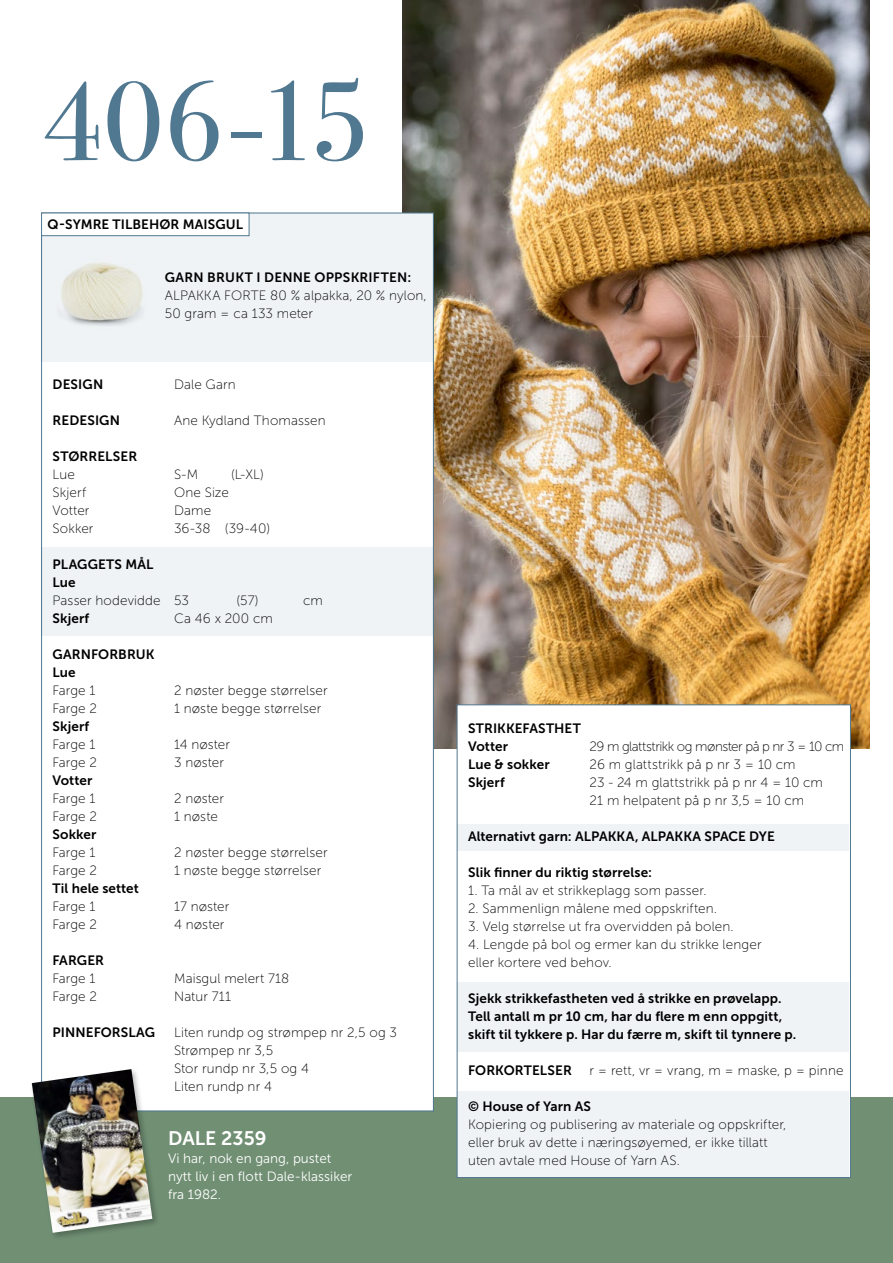
<style>
.page{position:relative;width:893px;height:1263px;background:#fff}
.page>*{position:absolute;margin:0;border:0;box-sizing:border-box;transform-origin:0 0}
.t1{font:111.9px "Bodoni Svty Two ITCTT";color:#517891}
.t2{font:19.5px "Museo Sans 700";color:#fff}
.INNHOLD{font:13.5px/18px "Museo Sans 100";letter-spacing:.01em;color:#000}
.INNHOLD-2{font:13.5px "Museo Sans 700";letter-spacing:.01em;color:#000}
.t3{font:13.5px/18px "Museo Sans 300";color:#fff}
.INNHOLD-3{font:13.5px "Museo Sans 100";letter-spacing:-.035em;color:#000}
.INNHOLD-_Opps{font:13.5px "Museo Sans 700";letter-spacing:.005em;color:#000}
</style>
<div class="page">
<div style="left:0;top:1097px;width:893px;height:166px;background:#708f73"></div>
<img style="left:403px;top:0;width:466px;height:748px">
<div style="left:42px;top:213px;width:391px;height:898px;background:#fff"></div>
<div style="left:42px;top:213px;width:391px;height:148px;background:#eff3f6"></div>
<div style="left:42px;top:213px;width:207px;height:23px;background:#fff"></div>
<div style="left:41px;top:213px;width:208px;height:23px;border:1px solid #517891"></div>
<img style="left:61px;top:262px;width:82px;height:64px">
<div style="left:42px;top:547px;width:391px;height:88px;background:#eff3f6"></div>
<div style="left:457px;top:705px;width:393px;height:472px;background:#fff"></div>
<div style="left:457px;top:982px;width:391px;height:70px;background:#eff3f6"></div>
<div style="left:457px;top:823px;width:391px;height:27px;background:#eff3f6"></div>
<div style="left:457px;top:1091px;width:391px;height:87px;background:#eff3f6"></div>
<div style="left:30px;top:1067px;width:130px;height:173px;background:#000;opacity:.25"></div>
<img style="left:32px;top:1069px;width:120px;height:164px">
<p class="t1" style="left:43px;top:30px;width:329px">406-15</p>
<p class="INNHOLD-_Opps" style="left:47px;top:217px;width:197px">Q-SYMRE TILBEHØR MAISGUL</p>
<p class="INNHOLD-2" style="left:165px;top:270px;width:248px">GARN BRUKT I DENNE OPPSKRIFTEN:</p>
<p class="INNHOLD" style="left:165px;top:287px;width:263px">ALPAKKA FORTE 80 % alpakka, 20 % nylon,<br>50 gram = ca 133 meter</p>
<p class="INNHOLD-2" style="left:53px;top:377px;width:52px">DESIGN</p>
<p class="INNHOLD" style="left:174px;top:376px;width:63px">Dale Garn</p>
<p class="INNHOLD-2" style="left:53px;top:413px;width:69px">REDESIGN</p>
<p class="INNHOLD" style="left:174px;top:412px;width:153px">Ane Kydland Thomassen</p>
<p class="INNHOLD-2" style="left:53px;top:449px;width:86px">STØRRELSER</p>
<p class="INNHOLD" style="left:53px;top:466px;width:24px">Lue</p>
<p class="INNHOLD" style="left:174px;top:466px;width:26px">S-M</p>
<p class="INNHOLD" style="left:231px;top:466px;width:34px">(L-XL)</p>
<p class="INNHOLD" style="left:53px;top:484px;width:35px">Skjerf</p>
<p class="INNHOLD" style="left:174px;top:484px;width:56px">One Size</p>
<p class="INNHOLD" style="left:53px;top:502px;width:38px">Votter</p>
<p class="INNHOLD" style="left:174px;top:502px;width:39px">Dame</p>
<p class="INNHOLD" style="left:53px;top:520px;width:42px">Sokker</p>
<p class="INNHOLD" style="left:174px;top:520px;width:98px">36-38 (39-40)</p>
<p class="INNHOLD-2" style="left:53px;top:557px;width:102px">PLAGGETS MÅL</p>
<p class="INNHOLD-2" style="left:53px;top:575px;width:25px">Lue</p>
<p class="INNHOLD" style="left:53px;top:592px;width:138px">Passer hodevidde 53</p>
<p class="INNHOLD" style="left:236px;top:592px;width:24px">(57)</p>
<p class="INNHOLD" style="left:303px;top:592px;width:21px">cm</p>
<p class="INNHOLD-2" style="left:53px;top:611px;width:38px">Skjerf</p>
<p class="INNHOLD" style="left:174px;top:610px;width:100px">Ca 46 x 200 cm</p>
<p class="INNHOLD-2" style="left:53px;top:647px;width:104px">GARNFORBRUK</p>
<p class="INNHOLD-2" style="left:53px;top:665px;width:25px">Lue</p>
<p class="INNHOLD" style="left:53px;top:682px;width:44px">Farge 1</p>
<p class="INNHOLD" style="left:174px;top:682px;width:155px">2 nøster begge størrelser</p>
<p class="INNHOLD" style="left:53px;top:700px;width:46px">Farge 2</p>
<p class="INNHOLD" style="left:174px;top:700px;width:149px">1 nøste begge størrelser</p>
<p class="INNHOLD-2" style="left:53px;top:719px;width:38px">Skjerf</p>
<p class="INNHOLD" style="left:53px;top:736px;width:44px">Farge 1</p>
<p class="INNHOLD" style="left:174px;top:736px;width:58px">14 nøster</p>
<p class="INNHOLD" style="left:53px;top:754px;width:46px">Farge 2</p>
<p class="INNHOLD" style="left:174px;top:754px;width:52px">3 nøster</p>
<p class="INNHOLD-2" style="left:53px;top:773px;width:41px">Votter</p>
<p class="INNHOLD" style="left:53px;top:790px;width:44px">Farge 1</p>
<p class="INNHOLD" style="left:174px;top:790px;width:52px">2 nøster</p>
<p class="INNHOLD" style="left:53px;top:808px;width:46px">Farge 2</p>
<p class="INNHOLD" style="left:174px;top:808px;width:45px">1 nøste</p>
<p class="INNHOLD-2" style="left:53px;top:827px;width:45px">Sokker</p>
<p class="INNHOLD" style="left:53px;top:844px;width:44px">Farge 1</p>
<p class="INNHOLD" style="left:174px;top:844px;width:155px">2 nøster begge størrelser</p>
<p class="INNHOLD" style="left:53px;top:862px;width:46px">Farge 2</p>
<p class="INNHOLD" style="left:174px;top:862px;width:149px">1 nøste begge størrelser</p>
<p class="INNHOLD-2" style="left:53px;top:881px;width:88px">Til hele settet</p>
<p class="INNHOLD" style="left:53px;top:898px;width:44px">Farge 1</p>
<p class="INNHOLD" style="left:174px;top:898px;width:57px">17 nøster</p>
<p class="INNHOLD" style="left:53px;top:916px;width:46px">Farge 2</p>
<p class="INNHOLD" style="left:174px;top:916px;width:52px">4 nøster</p>
<p class="INNHOLD-2" style="left:53px;top:953px;width:53px">FARGER</p>
<p class="INNHOLD" style="left:53px;top:970px;width:44px">Farge 1</p>
<p class="INNHOLD" style="left:174px;top:970px;width:117px">Maisgul melert 718</p>
<p class="INNHOLD" style="left:53px;top:988px;width:46px">Farge 2</p>
<p class="INNHOLD" style="left:174px;top:988px;width:58px">Natur 711</p>
<p class="INNHOLD-2" style="left:53px;top:1025px;width:104px">PINNEFORSLAG</p>
<p class="INNHOLD" style="left:174px;top:1024px;width:224px">Liten rundp og strømpep nr 2,5 og 3</p>
<p class="INNHOLD" style="left:174px;top:1042px;width:101px">Strømpep nr 3,5</p>
<p class="INNHOLD" style="left:174px;top:1060px;width:136px">Stor rundp nr 3,5 og 4</p>
<p class="INNHOLD" style="left:174px;top:1078px;width:99px">Liten rundp nr 4</p>
<p class="t2" style="left:168px;top:1127px;width:100px">DALE 2359</p>
<p class="t3" style="left:168px;top:1150px;width:186px">Vi har, nok en gang, pustet nytt liv i en flott Dale-klassiker fra 1982.</p>
<p class="INNHOLD-2" style="left:468px;top:721px;width:114px">STRIKKEFASTHET</p>
<p class="INNHOLD-2" style="left:468px;top:739px;width:41px">Votter</p>
<p class="INNHOLD-3" style="left:590px;top:739px;width:256px">29 m glattstrikk og mønster på p nr 3 = 10 cm</p>
<p class="INNHOLD-2" style="left:468px;top:757px;width:83px">Lue &amp; sokker</p>
<p class="INNHOLD" style="left:590px;top:756px;width:208px">26 m glattstrikk på p nr 3 = 10 cm</p>
<p class="INNHOLD-2" style="left:468px;top:775px;width:38px">Skjerf</p>
<p class="INNHOLD" style="left:590px;top:774px;width:235px">23 - 24 m glattstrikk på p nr 4 = 10 cm</p>
<p class="INNHOLD" style="left:590px;top:792px;width:216px">21 m helpatent på p nr 3,5 = 10 cm</p>
<p class="INNHOLD-2" style="left:468px;top:829px;width:308px">Alternativt garn: ALPAKKA, ALPAKKA SPACE DYE</p>
<p class="INNHOLD-2" style="left:468px;top:865px;width:185px">Slik finner du riktig størrelse:</p>
<p class="INNHOLD" style="left:468px;top:882px;width:240px">1. Ta mål av et strikkeplagg som passer.</p>
<p class="INNHOLD" style="left:468px;top:900px;width:250px">2. Sammenlign målene med oppskriften.</p>
<p class="INNHOLD" style="left:468px;top:918px;width:267px">3. Velg størrelse ut fra overvidden på bolen.</p>
<p class="INNHOLD" style="left:468px;top:936px;width:295px">4. Lengde på bol og ermer kan du strikke lenger</p>
<p class="INNHOLD" style="left:468px;top:954px;width:145px">eller kortere ved behov.</p>
<p class="INNHOLD-2" style="left:468px;top:991px;width:315px">Sjekk strikkefastheten ved å strikke en prøvelapp.</p>
<p class="INNHOLD-2" style="left:468px;top:1009px;width:316px">Tell antall m pr 10 cm, har du flere m enn oppgitt,</p>
<p class="INNHOLD-2" style="left:468px;top:1027px;width:330px">skift til tykkere p. Har du færre m, skift til tynnere p.</p>
<p class="INNHOLD-2" style="left:468px;top:1063px;width:105px">FORKORTELSER</p>
<p class="INNHOLD" style="left:590px;top:1062px;width:255px">r = rett, vr = vrang, m = maske, p = pinne</p>
<p class="INNHOLD-2" style="left:468px;top:1099px;width:124px">© House of Yarn AS</p>
<p class="INNHOLD" style="left:468px;top:1116px;width:320px">Kopiering og publisering av materiale og oppskrifter,</p>
<p class="INNHOLD" style="left:468px;top:1134px;width:301px">eller bruk av dette i næringsøyemed, er ikke tillatt</p>
<p class="INNHOLD" style="left:468px;top:1152px;width:214px">uten avtale med House of Yarn AS.</p>
</div>
